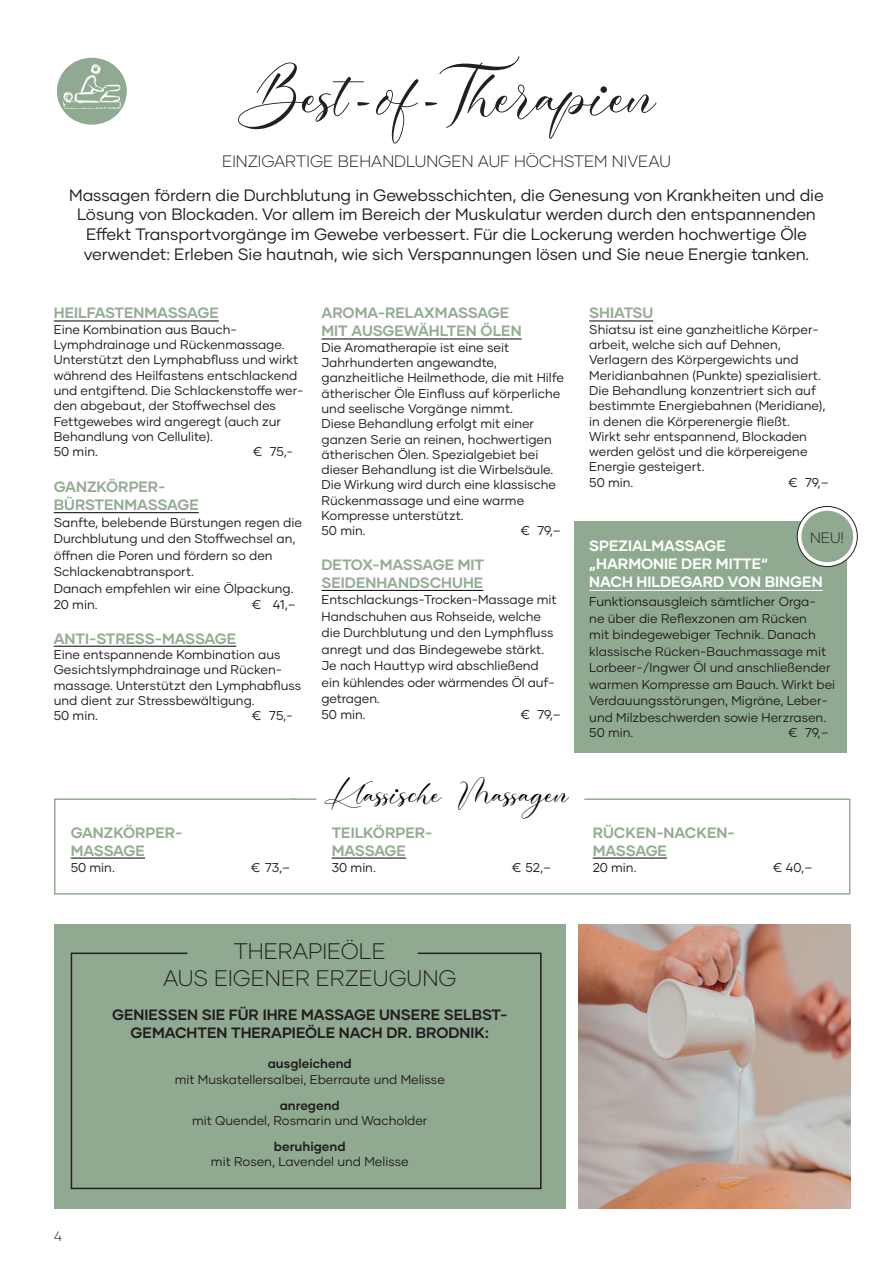
<style>
.page{position:relative;width:893px;height:1263px;background:#fff}
.page>*{position:absolute;margin:0;border:0;box-sizing:border-box;transform-origin:0 0}
.t1{font:93px "Cinderella";color:#231f20}
.t2{font:46.5px "Cinderella";letter-spacing:.015em;color:#000}
.t3{font:300 22.5px/27px "Gilmer";color:#231f20;text-align:center}
.t4{font:16.5px/19.8px "Gilmer";letter-spacing:-.005em;color:#231f20;text-align:center}
.t5{font:300 16.5px "Gilmer";color:#231f20}
.t6{font:700 15px/18px "Gilmer";color:#94ad92}
.t7{font:700 15px/18px "Gilmer";color:#231f20;text-align:center}
.t8{font:700 15px/18px "Gilmer";color:#fff}
.t9{font:300 15px "Gilmer";color:#231f20}
.t10{font:300 13.5px "Gilmer";color:#231f20}
.t11{font:12.75px/15.3px "Gilmer";color:#231f20}
.t12{font:700 12.75px "Gilmer";color:#231f20}
</style>
<div class="page">
<div style="left:574px;top:521px;width:272px;height:231px;background:#90aa91"></div>
<hr style="left:54px;top:321px;width:165px;height:1px;background:#000">
<hr style="left:54px;top:512px;width:145px;height:1px;background:#000">
<hr style="left:54px;top:646px;width:182px;height:1px;background:#000">
<hr style="left:321px;top:339px;width:201px;height:1px;background:#000">
<hr style="left:321px;top:590px;width:162px;height:1px;background:#000">
<hr style="left:589px;top:321px;width:64px;height:1px;background:#000">
<svg style="left:797px;top:506px;width:60px;height:60px"></svg>
<div style="left:797px;top:506px;width:61px;height:61px;border:1px solid #231f20;border-radius:50%"></div>
<div style="left:801px;top:511px;width:52px;height:51px;background:#90aa91;border-radius:50%"></div>
<svg style="left:54px;top:798px;width:797px;height:97px"></svg>
<hr style="left:291px;top:798px;width:25px;height:2px;background:#94ad92">
<img style="left:578px;top:924px;width:272px;height:285px">
<div style="left:54px;top:924px;width:512px;height:285px;background:#90aa91"></div>
<svg style="left:70px;top:952px;width:472px;height:238px"></svg>
<div style="left:57px;top:58px;width:70px;height:67px;background:#90aa91;border-radius:50%"></div>
<img style="left:57px;top:61px;width:70px;height:60px">
<hr style="left:589px;top:590px;width:234px;height:1px;background:#fff">
<h1 class="t1" style="left:238px;top:50px;width:418px">Best-of-Therapien</h1>
<p class="t5" style="left:222px;top:151px;width:450px">EINZIGARTIGE BEHANDLUNGEN AUF HÖCHSTEM NIVEAU</p>
<p class="t4" style="left:69px;top:185px;width:756px">Massagen fördern die Durchblutung in Gewebsschichten, die Genesung von Krankheiten und die Lösung von Blockaden. Vor allem im Bereich der Muskulatur werden durch den entspannenden Effekt Transportvorgänge im Gewebe verbessert. Für die Lockerung werden hochwertige Öle verwendet: Erleben Sie hautnah, wie sich Verspannungen lösen und Sie neue Energie tanken.</p>
<p class="t6" style="left:54px;top:304px;width:167px">HEILFASTENMASSAGE</p>
<p class="t11" style="left:54px;top:321px;width:251px">Eine Kombination aus Bauch-<br>Lymphdrainage und Rückenmassage.<br>Unterstützt den Lymphabfluss und wirkt während des Heilfastens ent schlackend und entgiftend. Die Schlackenstoffe wer&shy;den abgebaut, der Stoffwechsel des<br>Fettgewebes wird angeregt (auch zur<br>Behandlung von Cellulite).<br>50 min.</p>
<p class="t11" style="left:253px;top:444px;width:42px">€ 75,-</p>
<p class="t6" style="left:54px;top:478px;width:146px">GANZKÖRPER-<br>BÜRSTENMASSAGE</p>
<p class="t11" style="left:54px;top:514px;width:250px;line-height:16.5px">Sanfte, belebende Bürstungen regen die<br>Durchblutung und den Stoffwechsel an, öffnen die Poren und fördern so den<br>Schlackenabtransport.<br>Danach empfehlen wir eine Ölpackung.<br>20 min.</p>
<p class="t11" style="left:252px;top:597px;width:46px">€ 41,–</p>
<p class="t6" style="left:54px;top:629px;width:184px">ANTI-STRESS-MASSAGE</p>
<p class="t11" style="left:54px;top:647px;width:249px">Eine entspannende Kombination aus<br>Gesichtslymphdrainage und Rücken&shy;massage. Unterstützt den Lymphabfluss und dient zur Stressbewältigung.<br>50 min.</p>
<p class="t11" style="left:252px;top:708px;width:42px">€ 75,-</p>
<p class="t6" style="left:321px;top:304px;width:202px">AROMA-RELAXMASSAGE<br>MIT AUSGEWÄHLTEN ÖLEN</p>
<p class="t11" style="left:321px;top:339px;width:244px">Die Aromatherapie ist eine seit<br>Jahrhunderten angewandte, ganzheitliche Heilmethode, die mit Hilfe ätherischer Öle Einfluss auf körperliche und seelische Vorgänge nimmt.<br>Diese Behandlung erfolgt mit einer ganzen Serie an reinen, hochwertigen ätherischen Ölen. Spezialgebiet bei dieser Behandlung ist die Wirbelsäule.<br>Die Wirkung wird durch eine klassische<br>Rückenmassage und eine warme<br>Kompresse unterstützt.<br>50 min.</p>
<p class="t11" style="left:520px;top:523px;width:42px">€ 79,–</p>
<p class="t6" style="left:321px;top:555px;width:164px">DETOX-MASSAGE MIT<br>SEIDENHANDSCHUHE</p>
<p class="t11" style="left:321px;top:591px;width:237px;line-height:16.5px">Entschlackungs-Trocken-Massage mit<br>Handschuhen aus Rohseide, welche die Durchblutung und den Lymphfluss anregt und das Bindegewebe stärkt.<br>Je nach Hauttyp wird abschließend ein kühlendes oder wärmendes Öl auf&shy;getragen.</p>
<p class="t11" style="left:321px;top:706px;width:46px">50 min.</p>
<p class="t11" style="left:520px;top:706px;width:42px">€ 79,–</p>
<p class="t6" style="left:71px;top:823px;width:113px">GANZKÖRPER-<br>MASSAGE</p>
<p class="t11" style="left:71px;top:860px;width:46px">50 min.</p>
<p class="t11" style="left:251px;top:860px;width:41px">€ 73,–</p>
<h2 class="t2" style="left:325px;top:771px;width:245px">Klassische Massagen</h2>
<p class="t6" style="left:332px;top:823px;width:102px">TEILKÖRPER-<br>MASSAGE</p>
<p class="t11" style="left:332px;top:860px;width:46px">30 min.</p>
<p class="t11" style="left:512px;top:860px;width:41px">€ 52,–</p>
<p class="t6" style="left:589px;top:304px;width:66px">SHIATSU</p>
<p class="t11" style="left:589px;top:321px;width:238px">Shiatsu ist eine ganzheitliche Körper&shy;arbeit, welche sich auf Dehnen,<br>Verlagern des Körpergewichts und<br>Meridianbahnen (Punkte) spezialisiert.<br>Die Behandlung konzentriert sich auf bestimmte Energiebahnen (Meridiane), in denen die Körperenergie fließt.<br>Wirkt sehr entspannend, Blockaden werden gelöst und die körpereigene<br>Energie gesteigert.<br>50 min.</p>
<p class="t11" style="left:788px;top:474px;width:42px">€ 79,–</p>
<p class="t9" style="left:810px;top:529px;width:36px">NEU!</p>
<p class="t8" style="left:589px;top:536px;width:235px">SPEZIALMASSAGE<br>„HARMONIE DER MITTE“<br>NACH HILDEGARD VON BINGEN</p>
<p class="t11" style="left:589px;top:593px;width:247px;line-height:16.5px">Funktionsausgleich sämtlicher Orga-<br>ne über die Reflexzonen am Rücken<br>mit bindegewebiger Technik. Danach klassische Rücken-Bauchmassage mit Lorbeer-/Ingwer Öl und anschließender warmen Kompresse am Bauch. Wirkt bei Verdauungsstörungen, Migräne, Leber&shy;und Milzbeschwerden sowie Herzrasen.</p>
<p class="t11" style="left:589px;top:725px;width:46px">50 min.</p>
<p class="t11" style="left:788px;top:725px;width:42px">€ 79,–</p>
<p class="t6" style="left:593px;top:823px;width:143px">RÜCKEN-NACKEN-<br>MASSAGE</p>
<p class="t11" style="left:593px;top:860px;width:45px">20 min.</p>
<p class="t11" style="left:773px;top:860px;width:41px">€ 40,–</p>
<p class="t10" style="left:54px;top:1228px;width:9px">4</p>
<h3 class="t3" style="left:163px;top:938px;width:295px">THERAPIEÖLE<br>AUS EIGENER ERZEUGUNG</h3>
<p class="t7" style="left:112px;top:1005px;width:397px">GENIESSEN SIE FÜR IHRE MASSAGE UNSERE SELBST-<br>GEMACHTEN THERAPIEÖLE NACH DR. BRODNIK:</p>
<p class="t12" style="left:268px;top:1056px;width:86px">ausgleichend</p>
<p class="t11" style="left:175px;top:1071px;width:272px">mit Muskatellersalbei, Eberraute und Melisse</p>
<p class="t12" style="left:280px;top:1097px;width:62px">anregend</p>
<p class="t11" style="left:192px;top:1113px;width:237px">mit Quendel, Rosmarin und Wacholder</p>
<p class="t12" style="left:274px;top:1138px;width:73px">beruhigend</p>
<p class="t11" style="left:211px;top:1154px;width:199px">mit Rosen, Lavendel und Melisse</p>
</div>
